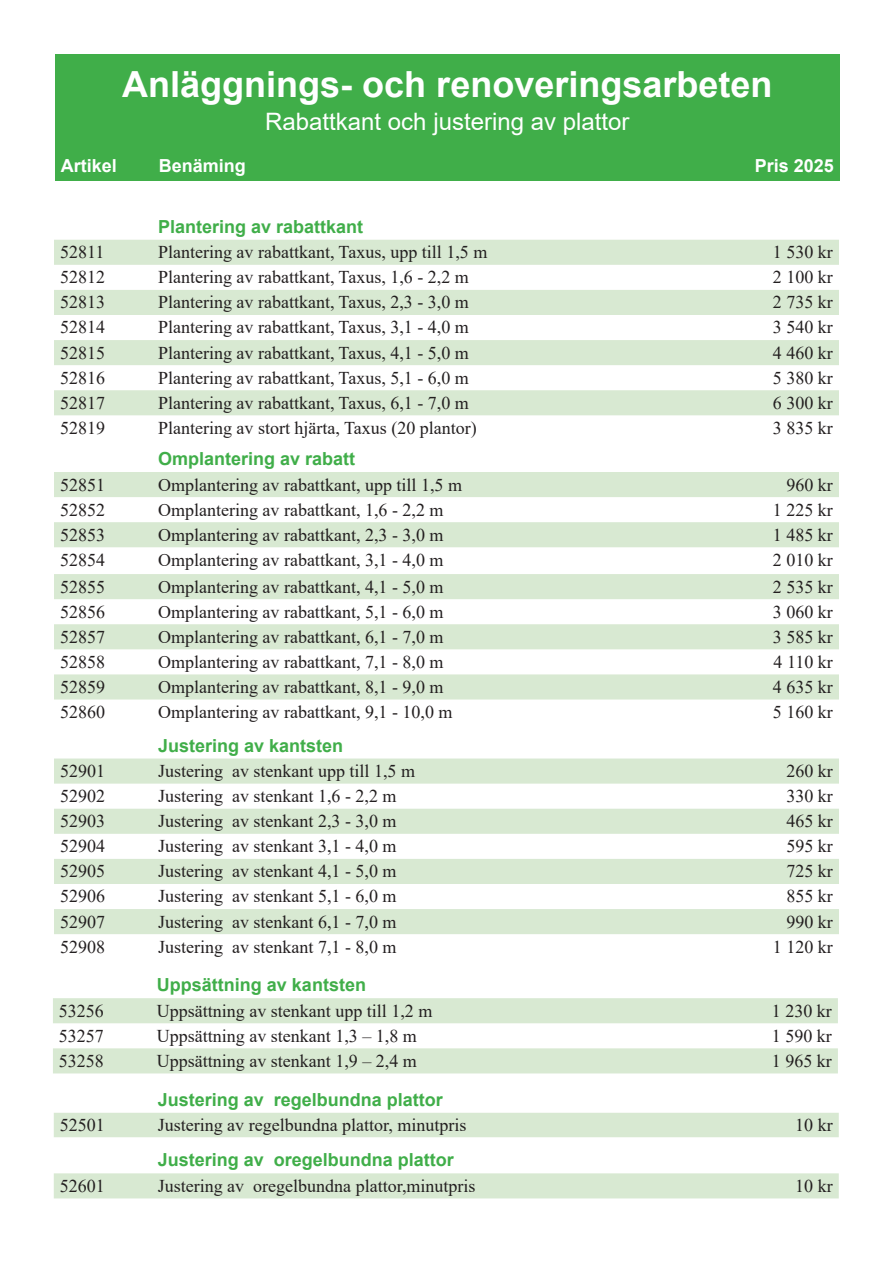
<style>
.page{position:relative;width:893px;height:1263px;background:#fff}
.page>*{position:absolute;margin:0;border:0;box-sizing:border-box;transform-origin:0 0}
.t1{font:700 36px "Arial";color:#fff}
.t2{font:24px "Arial";color:#fff}
.t3{font:18px "Times New Roman";color:#231f20}
.t4{font:700 18px "Arial";color:#40ae49}
.t5{font:700 18px "Arial";color:#fff}
</style>
<div class="page">
<div style="left:55px;top:54px;width:785px;height:127px;background:#40ae49"></div>
<svg style="left:54px;top:758px;width:785px;height:176px;fill:#d8e9d2"></svg>
<svg style="left:54px;top:240px;width:785px;height:175px;fill:#d8e9d2"></svg>
<svg style="left:54px;top:472px;width:785px;height:227px;fill:#d8e9d2"></svg>
<svg style="left:53px;top:998px;width:785px;height:75px;fill:#d8e9d2"></svg>
<div style="left:54px;top:1113px;width:785px;height:24px;background:#d8e9d2"></div>
<div style="left:54px;top:1173px;width:785px;height:25px;background:#d8e9d2"></div>
<p class="t1" style="left:122px;top:59px;width:652px">Anläggnings- och renoveringsarbeten</p>
<p class="t2" style="left:265px;top:105px;width:366px">Rabattkant och justering av plattor</p>
<p class="t5" style="left:61px;top:153px;width:58px">Artikel</p>
<p class="t5" style="left:159px;top:153px;width:89px">Benäming</p>
<p class="t5" style="left:755px;top:153px;width:81px">Pris 2025</p>
<p class="t4" style="left:158px;top:214px;width:207px">Plantering av rabattkant</p>
<p class="t3" style="left:60px;top:239px;width:46px">52811</p>
<p class="t3" style="left:158px;top:239px;width:331px">Plantering av rabattkant, Taxus, upp till 1,5 m</p>
<p class="t3" style="left:773px;top:239px;width:61px">1 530 kr</p>
<p class="t3" style="left:60px;top:265px;width:46px">52812</p>
<p class="t3" style="left:158px;top:265px;width:312px">Plantering av rabattkant, Taxus, 1,6 - 2,2 m</p>
<p class="t3" style="left:773px;top:265px;width:61px">2 100 kr</p>
<p class="t3" style="left:60px;top:290px;width:47px">52813</p>
<p class="t3" style="left:158px;top:290px;width:312px">Plantering av rabattkant, Taxus, 2,3 - 3,0 m</p>
<p class="t3" style="left:773px;top:290px;width:61px">2 735 kr</p>
<p class="t3" style="left:60px;top:315px;width:46px">52814</p>
<p class="t3" style="left:158px;top:315px;width:312px">Plantering av rabattkant, Taxus, 3,1 - 4,0 m</p>
<p class="t3" style="left:773px;top:315px;width:61px">3 540 kr</p>
<p class="t3" style="left:60px;top:340px;width:46px">52815</p>
<p class="t3" style="left:158px;top:340px;width:312px">Plantering av rabattkant, Taxus, 4,1 - 5,0 m</p>
<p class="t3" style="left:773px;top:340px;width:61px">4 460 kr</p>
<p class="t3" style="left:60px;top:365px;width:46px">52816</p>
<p class="t3" style="left:158px;top:365px;width:312px">Plantering av rabattkant, Taxus, 5,1 - 6,0 m</p>
<p class="t3" style="left:773px;top:365px;width:61px">5 380 kr</p>
<p class="t3" style="left:60px;top:390px;width:46px">52817</p>
<p class="t3" style="left:158px;top:390px;width:312px">Plantering av rabattkant, Taxus, 6,1 - 7,0 m</p>
<p class="t3" style="left:773px;top:390px;width:61px">6 300 kr</p>
<p class="t3" style="left:60px;top:415px;width:46px">52819</p>
<p class="t3" style="left:158px;top:415px;width:320px">Plantering av stort hjärta, Taxus (20 plantor)</p>
<p class="t3" style="left:773px;top:415px;width:61px">3 835 kr</p>
<p class="t4" style="left:158px;top:446px;width:199px">Omplantering av rabatt</p>
<p class="t3" style="left:60px;top:472px;width:46px">52851</p>
<p class="t3" style="left:158px;top:472px;width:305px">Omplantering av rabattkant, upp till 1,5 m</p>
<p class="t3" style="left:786px;top:472px;width:48px">960 kr</p>
<p class="t3" style="left:60px;top:497px;width:46px">52852</p>
<p class="t3" style="left:158px;top:497px;width:287px">Omplantering av rabattkant, 1,6 - 2,2 m</p>
<p class="t3" style="left:773px;top:497px;width:61px">1 225 kr</p>
<p class="t3" style="left:60px;top:522px;width:47px">52853</p>
<p class="t3" style="left:158px;top:522px;width:287px">Omplantering av rabattkant, 2,3 - 3,0 m</p>
<p class="t3" style="left:773px;top:522px;width:61px">1 485 kr</p>
<p class="t3" style="left:60px;top:547px;width:46px">52854</p>
<p class="t3" style="left:158px;top:547px;width:287px">Omplantering av rabattkant, 3,1 - 4,0 m</p>
<p class="t3" style="left:773px;top:547px;width:61px">2 010 kr</p>
<p class="t3" style="left:60px;top:574px;width:46px">52855</p>
<p class="t3" style="left:158px;top:574px;width:287px">Omplantering av rabattkant, 4,1 - 5,0 m</p>
<p class="t3" style="left:773px;top:574px;width:61px">2 535 kr</p>
<p class="t3" style="left:60px;top:599px;width:46px">52856</p>
<p class="t3" style="left:158px;top:599px;width:287px">Omplantering av rabattkant, 5,1 - 6,0 m</p>
<p class="t3" style="left:773px;top:599px;width:61px">3 060 kr</p>
<p class="t3" style="left:60px;top:624px;width:46px">52857</p>
<p class="t3" style="left:158px;top:624px;width:287px">Omplantering av rabattkant, 6,1 - 7,0 m</p>
<p class="t3" style="left:773px;top:624px;width:61px">3 585 kr</p>
<p class="t3" style="left:60px;top:649px;width:46px">52858</p>
<p class="t3" style="left:158px;top:649px;width:287px">Omplantering av rabattkant, 7,1 - 8,0 m</p>
<p class="t3" style="left:774px;top:649px;width:61px">4 110 kr</p>
<p class="t3" style="left:60px;top:674px;width:46px">52859</p>
<p class="t3" style="left:158px;top:674px;width:287px">Omplantering av rabattkant, 8,1 - 9,0 m</p>
<p class="t3" style="left:773px;top:674px;width:61px">4 635 kr</p>
<p class="t3" style="left:60px;top:699px;width:46px">52860</p>
<p class="t3" style="left:158px;top:699px;width:296px">Omplantering av rabattkant, 9,1 - 10,0 m</p>
<p class="t3" style="left:773px;top:699px;width:61px">5 160 kr</p>
<p class="t4" style="left:158px;top:732px;width:187px">Justering av kantsten</p>
<p class="t3" style="left:60px;top:758px;width:46px">52901</p>
<p class="t3" style="left:158px;top:758px;width:259px">Justering av stenkant upp till 1,5 m</p>
<p class="t3" style="left:786px;top:758px;width:48px">260 kr</p>
<p class="t3" style="left:60px;top:783px;width:46px">52902</p>
<p class="t3" style="left:158px;top:783px;width:240px">Justering av stenkant 1,6 - 2,2 m</p>
<p class="t3" style="left:786px;top:783px;width:48px">330 kr</p>
<p class="t3" style="left:60px;top:808px;width:47px">52903</p>
<p class="t3" style="left:158px;top:808px;width:240px">Justering av stenkant 2,3 - 3,0 m</p>
<p class="t3" style="left:786px;top:808px;width:48px">465 kr</p>
<p class="t3" style="left:60px;top:833px;width:46px">52904</p>
<p class="t3" style="left:158px;top:833px;width:240px">Justering av stenkant 3,1 - 4,0 m</p>
<p class="t3" style="left:786px;top:833px;width:48px">595 kr</p>
<p class="t3" style="left:60px;top:859px;width:46px">52905</p>
<p class="t3" style="left:158px;top:859px;width:240px">Justering av stenkant 4,1 - 5,0 m</p>
<p class="t3" style="left:786px;top:859px;width:48px">725 kr</p>
<p class="t3" style="left:60px;top:884px;width:46px">52906</p>
<p class="t3" style="left:158px;top:884px;width:240px">Justering av stenkant 5,1 - 6,0 m</p>
<p class="t3" style="left:786px;top:884px;width:48px">855 kr</p>
<p class="t3" style="left:60px;top:909px;width:46px">52907</p>
<p class="t3" style="left:158px;top:909px;width:240px">Justering av stenkant 6,1 - 7,0 m</p>
<p class="t3" style="left:786px;top:909px;width:48px">990 kr</p>
<p class="t3" style="left:60px;top:934px;width:46px">52908</p>
<p class="t3" style="left:158px;top:934px;width:240px">Justering av stenkant 7,1 - 8,0 m</p>
<p class="t3" style="left:773px;top:934px;width:61px">1 120 kr</p>
<p class="t4" style="left:157px;top:972px;width:211px">Uppsättning av kantsten</p>
<p class="t3" style="left:59px;top:998px;width:46px">53256</p>
<p class="t3" style="left:157px;top:998px;width:277px">Uppsättning av stenkant upp till 1,2 m</p>
<p class="t3" style="left:772px;top:998px;width:61px">1 230 kr</p>
<p class="t3" style="left:59px;top:1023px;width:46px">53257</p>
<p class="t3" style="left:157px;top:1023px;width:261px">Uppsättning av stenkant 1,3 – 1,8 m</p>
<p class="t3" style="left:772px;top:1023px;width:61px">1 590 kr</p>
<p class="t3" style="left:59px;top:1048px;width:46px">53258</p>
<p class="t3" style="left:157px;top:1048px;width:261px">Uppsättning av stenkant 1,9 – 2,4 m</p>
<p class="t3" style="left:772px;top:1048px;width:61px">1 965 kr</p>
<p class="t4" style="left:158px;top:1087px;width:287px">Justering av regelbundna plattor</p>
<p class="t3" style="left:60px;top:1112px;width:46px">52501</p>
<p class="t3" style="left:158px;top:1112px;width:310px">Justering av regelbundna plattor, minutpris</p>
<p class="t3" style="left:795px;top:1112px;width:39px">10 kr</p>
<p class="t4" style="left:158px;top:1147px;width:298px">Justering av oregelbundna plattor</p>
<p class="t3" style="left:60px;top:1173px;width:46px">52601</p>
<p class="t3" style="left:158px;top:1173px;width:319px">Justering av oregelbundna plattor,minutpris</p>
<p class="t3" style="left:795px;top:1173px;width:39px">10 kr</p>
</div>
